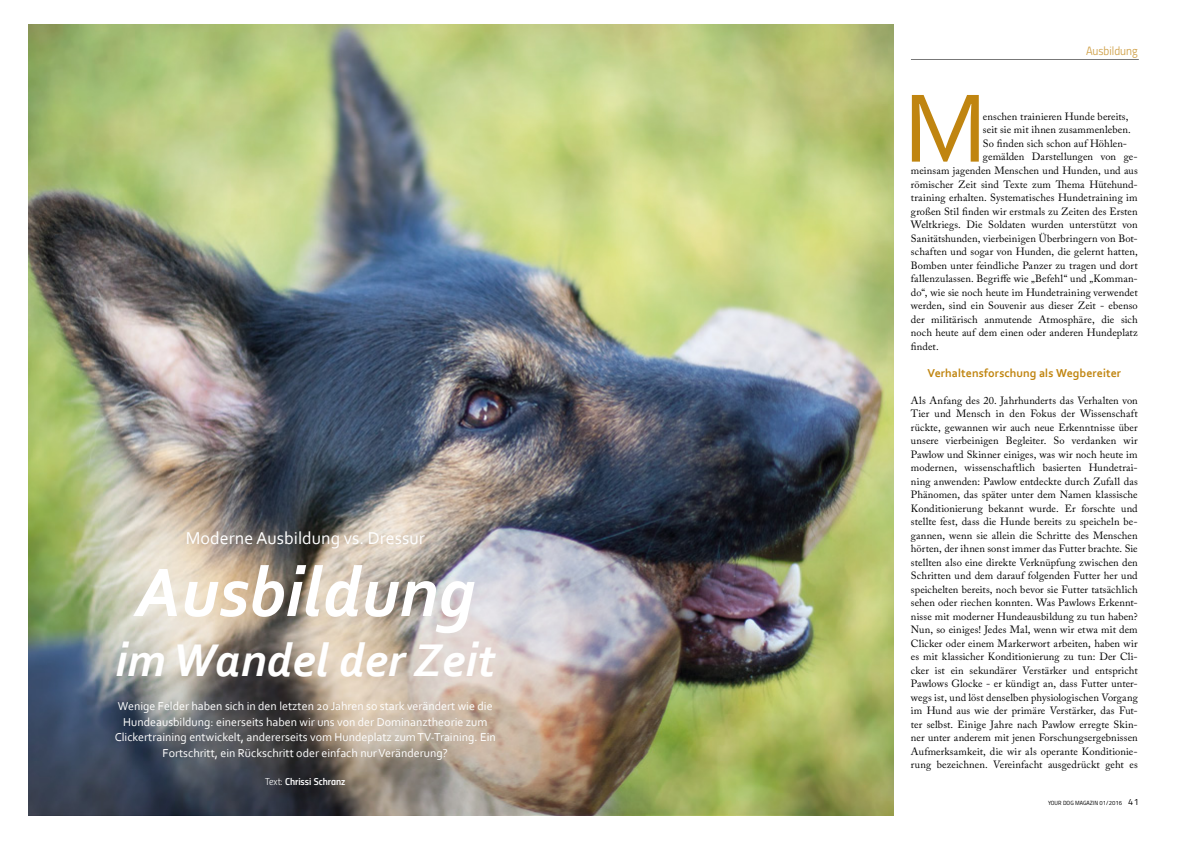
<style>
.page{position:relative;width:1191px;height:842px;background:#fff}
.page>*{position:absolute;margin:0;border:0;box-sizing:border-box;transform-origin:0 0}
.t1{font:102px "Corbel";color:#c08510}
.t2{font:italic 700 72px "Corbel";color:#fff}
.t3{font:italic 700 48px "Corbel";color:#fff}
.t4{font:18px "Corbel";color:#fff}
.t5{font:12px/15.6px "Corbel";color:#fff;text-align:center}
.t6{font:700 12px "Corbel";letter-spacing:.005em;color:#c08510}
.t7{font:12px "Titillium Light Upright";color:#cc993a}
.t8{font:10.5px/13.5px "Adobe Caslon Pro";letter-spacing:.005em;color:#000;text-align:justify}
.t9{font:10px "Titillium Semibold Upright";color:#fff}
.t10{font:6px "Titillium Regular Upright";letter-spacing:.005em;color:#000}
.s1{font-family:"Titillium Light Upright"}
.s2{font-size:9px}
</style>
<div class="page">
<img style="left:28px;top:25px;width:866px;height:791px">
<hr style="left:911px;top:59px;width:227px;height:1px;background:#000">
<h3 class="t4" style="left:186px;top:527px;width:240px">Moderne Ausbildung vs. Dressur</h3>
<h2 class="t2" style="left:135px;top:547px;width:341px">Ausbildung</h2>
<h3 class="t3" style="left:115px;top:630px;width:381px">im Wandel der Zeit</h3>
<p class="t5" style="left:115px;top:698px;width:382px">Wenige Felder haben sich in den letzten 20 Jahren so stark verändert wie die Hundeausbildung: einerseits haben wir uns von der Dominanztheorie zum Clickertraining entwickelt, andererseits vom Hundeplatz zum TV-Training. Ein Fortschritt, ein Rückschritt oder einfach nur Veränderung?</p>
<p class="t9" style="left:265px;top:773px;width:82px"><span class="s1">Text:</span> Chrissi Schranz</p>
<p class="t7" style="left:1086px;top:42px;width:53px">Ausbildung</p>
<h1 class="t1" style="left:903px;top:64px;width:85px">M</h1>
<p class="t8" style="left:983px;top:110px;width:147px">enschen trainieren Hunde bereits,</p>
<p class="t8" style="left:983px;top:123px;width:149px">seit sie mit ihnen zusammenleben.</p>
<p class="t8" style="left:983px;top:137px;width:146px">So finden sich schon auf Höhlen-</p>
<p class="t8" style="left:983px;top:150px;width:156px">gemälden Darstellungen von ge-</p>
<p class="t8" style="left:911px;top:164px;width:228px">meinsam jagenden Menschen und Hunden, und aus</p>
<p class="t8" style="left:911px;top:177px;width:228px">römischer Zeit sind Texte zum Thema Hütehund-</p>
<p class="t8" style="left:911px;top:191px;width:228px">training erhalten. Systematisches Hundetraining im</p>
<p class="t8" style="left:911px;top:204px;width:228px">großen Stil finden wir erstmals zu Zeiten des Ersten</p>
<p class="t8" style="left:911px;top:218px;width:228px">Weltkriegs. Die Soldaten wurden unterstützt von</p>
<p class="t8" style="left:911px;top:231px;width:228px">Sanitätshunden, vierbeinigen Überbringern von Bot-</p>
<p class="t8" style="left:911px;top:245px;width:228px">schaften und sogar von Hunden, die gelernt hatten,</p>
<p class="t8" style="left:911px;top:258px;width:228px">Bomben unter feindliche Panzer zu tragen und dort</p>
<p class="t8" style="left:911px;top:272px;width:228px">fallenzulassen. Begriffe wie „Befehl“ und „Komman-</p>
<p class="t8" style="left:911px;top:285px;width:228px">do“, wie sie noch heute im Hundetraining verwendet</p>
<p class="t8" style="left:911px;top:299px;width:228px">werden, sind ein Souvenir aus dieser Zeit - ebenso</p>
<p class="t8" style="left:911px;top:312px;width:228px">der militärisch anmutende Atmosphäre, die sich</p>
<p class="t8" style="left:911px;top:326px;width:228px">noch heute auf dem einen oder anderen Hundeplatz</p>
<p class="t8" style="left:911px;top:339px;width:29px">findet.</p>
<p class="t6" style="left:927px;top:365px;width:195px">Verhaltensforschung als Wegbereiter</p>
<p class="t8" style="left:911px;top:393px;width:228px">Als Anfang des 20. Jahrhunderts das Verhalten von Tier und Mensch in den Fokus der Wissenschaft rückte, gewannen wir auch neue Erkenntnisse über unsere vierbeinigen Begleiter. So verdanken wir Pawlow und Skinner einiges, was wir noch heute im modernen, wissenschaftlich basierten Hundetrai&shy;ning anwenden: Pawlow entdeckte durch Zufall das Phänomen, das später unter dem Namen klassische Konditionierung bekannt wurde. Er forschte und stellte fest, dass die Hunde bereits zu speicheln be&shy;gannen, wenn sie allein die Schritte des Menschen hörten, der ihnen sonst immer das Futter brachte. Sie stellten also eine direkte Verknüpfung zwischen den Schritten und dem darauf folgenden Futter her und speichelten bereits, noch bevor sie Futter tatsächlich sehen oder riechen konnten. Was Pawlows Erkennt&shy;nisse mit moderner Hundeausbildung zu tun haben?<br>Nun, so einiges! Jedes Mal, wenn wir etwa mit dem Clicker oder einem Markerwort arbeiten, haben wir es mit klassicher Konditionierung zu tun: Der Cli&shy;cker ist ein sekundärer Verstärker und entspricht Pawlows Glocke - er kündigt an, dass Futter unter&shy;wegs ist, und löst denselben physiologischen Vorgang im Hund aus wie der primäre Verstärker, das Fut&shy;ter selbst. Einige Jahre nach Pawlow erregte Skin&shy;ner unter anderem mit jenen Forschungsergebnissen Aufmerksamkeit, die wir als operante Konditionie&shy;rung bezeichnen. Vereinfacht ausgedrückt geht es</p>
<p class="t10" style="left:1048px;top:798px;width:92px">YOUR DOG MAGAZIN 01/2016 <span class="s2">41</span></p>
</div>
